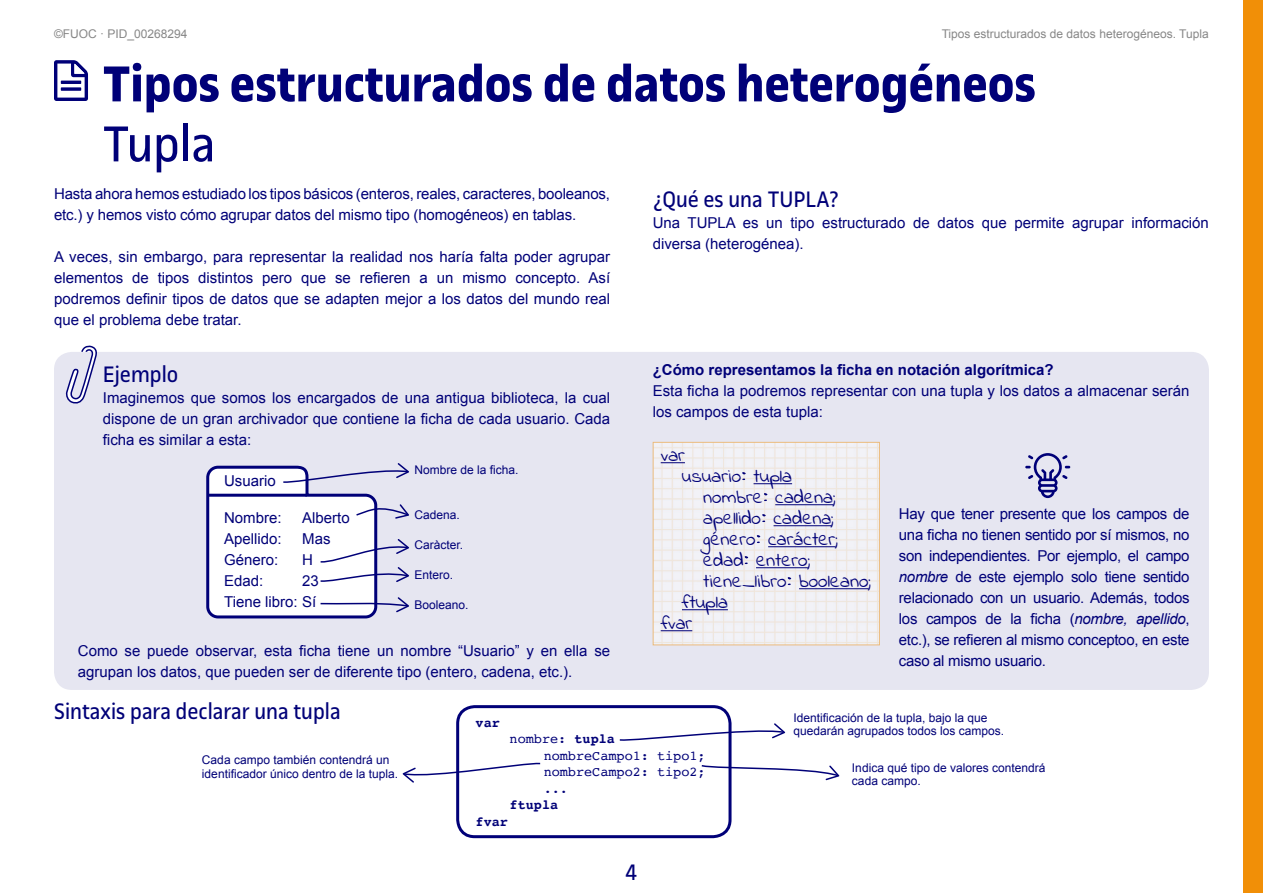
<style>
.page{position:relative;width:1263px;height:893px;background:#fff}
.page>*{position:absolute;margin:0;border:0;box-sizing:border-box;transform-origin:0 0}
.TITULO_NIVEL1{font:700 54px "UOC Sans";color:#000078}
.TITULO_NIVEL2{font:54px "UOC Sans";color:#000078}
.TITULO_NIVEL3{font:24px "UOC Sans";color:#000078}
.Texto_general{font:24px "UOC Sans";color:#000078}
.ejemplos{font:19.5px "Indie Flower";color:#000078}
.Texto_general-2{font:15px/21px "Arial";color:#000078}
.Texto_general-3{font:700 15px "Arial";color:#000078}
.texto_codigo{font:13.5px "Courier";color:#000078}
.texto_codigo-2{font:700 13.5px "Courier";color:#000078}
.explicaciones{font:12px/13.5px "Arial";color:#000078}
.t1{font:12px "Arial";color:#878787}
.s1{font-size:30px}
.s2{font-style:italic}
.s3{font-weight:700}
</style>
<div class="page">
<div style="left:1243px;top:0;width:20px;height:893px;background:#f18f07"></div>
<div style="left:54px;top:352px;width:1155px;height:338px;background:#e6e6f1;border-radius:18px"></div>
<svg style="left:54px;top:60px;width:34px;height:41px"></svg>
<svg style="left:206px;top:463px;width:203px;height:156px"></svg>
<svg style="left:1025px;top:453px;width:45px;height:45px"></svg>
<svg style="left:64px;top:345px;width:33px;height:59px"></svg>
<img style="left:655px;top:444px;width:223px;height:199px">
<svg style="left:661px;top:462px;width:24px;height:1px"></svg>
<hr style="left:753px;top:483px;width:39px;height:1px;background:#000078">
<hr style="left:775px;top:504px;width:58px;height:1px;background:#000078">
<hr style="left:773px;top:525px;width:58px;height:1px;background:#000078">
<hr style="left:768px;top:546px;width:67px;height:1px;background:#000078">
<hr style="left:756px;top:567px;width:52px;height:1px;background:#000078">
<hr style="left:799px;top:588px;width:69px;height:1px;background:#000078">
<hr style="left:682px;top:609px;width:46px;height:1px;background:#000078">
<hr style="left:661px;top:630px;width:31px;height:1px;background:#000078">
<div style="left:456px;top:705px;width:275px;height:133px;border:3px solid #000078;border-radius:17px"></div>
<svg style="left:403px;top:762px;width:138px;height:21px"></svg>
<svg style="left:619px;top:723px;width:166px;height:18px"></svg>
<svg style="left:701px;top:764px;width:138px;height:16px"></svg>
<p class="t1" style="left:54px;top:26px;width:135px">©FUOC · PID_00268294</p>
<p class="t1" style="left:942px;top:26px;width:269px">Tipos estructurados de datos heterogéneos. Tupla</p>
<p class="TITULO_NIVEL1" style="left:103px;top:53px;width:934px">Tipos estructurados de datos heterogéneos</p>
<p class="TITULO_NIVEL2" style="left:103px;top:114px;width:114px">Tupla</p>
<p class="Texto_general-2" style="left:54px;top:183px;width:558px">Hasta ahora hemos estudiado los tipos básicos (enteros, reales, caracteres, booleanos, etc.) y hemos visto cómo agrupar datos del mismo tipo (homogéneos) en tablas.</p>
<p class="Texto_general-2" style="left:54px;top:246px;width:558px;text-align:justify">A veces, sin embargo, para representar la realidad nos haría falta poder agrupar elementos de tipos distintos pero que se refieren a un mismo concepto. Así podremos definir tipos de datos que se adapten mejor a los datos del mundo real que el problema debe tratar.</p>
<p class="Texto_general" style="left:653px;top:186px;width:188px">¿Qué es una TUPLA?</p>
<p class="Texto_general-2" style="left:653px;top:212px;width:558px">Una TUPLA es un tipo estructurado de datos que permite agrupar información diversa (heterogénea).</p>
<p class="TITULO_NIVEL3" style="left:103px;top:361px;width:77px">Ejemplo</p>
<p class="Texto_general-2" style="left:103px;top:388px;width:509px;text-align:justify">Imaginemos que somos los encargados de una antigua biblioteca, la cual dispone de un gran archivador que contiene la ficha de cada usuario. Cada ficha es similar a esta:</p>
<p class="Texto_general-2" style="left:224px;top:470px;width:53px">Usuario</p>
<p class="Texto_general-2" style="left:224px;top:507px;width:59px">Nombre:</p>
<p class="Texto_general-2" style="left:224px;top:528px;width:59px">Apellido:</p>
<p class="Texto_general-2" style="left:224px;top:549px;width:56px">Género:</p>
<p class="Texto_general-2" style="left:224px;top:570px;width:41px">Edad:</p>
<p class="Texto_general-2" style="left:224px;top:591px;width:94px">Tiene libro: Sí</p>
<p class="Texto_general-2" style="left:302px;top:507px;width:49px">Alberto</p>
<p class="Texto_general-2" style="left:302px;top:528px;width:30px">Mas</p>
<p class="Texto_general-2" style="left:302px;top:549px;width:12px">H</p>
<p class="Texto_general-2" style="left:302px;top:570px;width:18px">23</p>
<p class="explicaciones" style="left:415px;top:464px;width:106px">Nombre de la ficha.</p>
<p class="explicaciones" style="left:415px;top:509px;width:47px">Cadena.</p>
<p class="explicaciones" style="left:415px;top:539px;width:50px">Caràcter.</p>
<p class="explicaciones" style="left:415px;top:569px;width:40px">Entero.</p>
<p class="explicaciones" style="left:415px;top:599px;width:56px">Booleano.</p>
<p class="Texto_general-2" style="left:78px;top:641px;width:534px">Como se puede observar, esta ficha tiene un nombre “Usuario” y en ella se agrupan los datos, que pueden ser de diferente tipo (entero, cadena, etc.).</p>
<p class="Texto_general-3" style="left:653px;top:360px;width:402px">¿Cómo representamos la ficha en notación algorítmica?</p>
<p class="Texto_general-2" style="left:653px;top:380px;width:538px">Esta ficha la podremos representar con una tupla y los datos a almacenar serán los campos de esta tupla:</p>
<p class="ejemplos" style="left:661px;top:442px;width:26px">var</p>
<p class="ejemplos" style="left:682px;top:463px;width:112px">usuario<span class="s1">:</span> tupla</p>
<p class="ejemplos" style="left:703px;top:484px;width:134px">nombre<span class="s1">:</span> cadena;</p>
<p class="ejemplos" style="left:703px;top:505px;width:132px">apellido<span class="s1">:</span> cadena;</p>
<p class="ejemplos" style="left:703px;top:526px;width:136px">género<span class="s1">:</span> carácter;</p>
<p class="ejemplos" style="left:703px;top:547px;width:109px">edad<span class="s1">:</span> entero;</p>
<p class="ejemplos" style="left:703px;top:568px;width:169px">tiene_libro<span class="s1">:</span> booleano;</p>
<p class="ejemplos" style="left:682px;top:589px;width:47px">ftupla</p>
<p class="ejemplos" style="left:661px;top:610px;width:33px">fvar</p>
<p class="Texto_general-2" style="left:899px;top:504px;width:292px;text-align:justify">Hay que tener presente que los campos de una ficha no tienen sentido por sí mismos, no son independientes. Por ejemplo, el campo <span class="s2">nombre</span> de este ejemplo solo tiene sentido relacionado con un usuario. Además, todos los campos de la ficha (<span class="s2">nombre, apellido</span>, etc.), se refieren al mismo conceptoo, en este caso al mismo usuario.</p>
<p class="TITULO_NIVEL3" style="left:54px;top:698px;width:288px">Sintaxis para declarar una tupla</p>
<p class="explicaciones" style="left:793px;top:711px;width:212px">Identificación de la tupla, bajo la que quedarán agrupados todos los campos.</p>
<p class="explicaciones" style="left:852px;top:761px;width:195px">Indica qué tipo de valores contendrá cada campo.</p>
<p class="texto_codigo-2" style="left:476px;top:712px;width:26px">var</p>
<p class="texto_codigo" style="left:510px;top:729px;width:107px">nombre: <span class="s3">tupla</span></p>
<p class="texto_codigo" style="left:544px;top:745px;width:163px">nombreCampo1: tipo1;</p>
<p class="texto_codigo" style="left:544px;top:762px;width:163px">nombreCampo2: tipo2;</p>
<p class="texto_codigo" style="left:544px;top:778px;width:26px">...</p>
<p class="texto_codigo-2" style="left:510px;top:794px;width:50px">ftupla</p>
<p class="explicaciones" style="left:202px;top:754px;width:198px">Cada campo también contendrá un identificador único dentro de la tupla.</p>
<p class="texto_codigo-2" style="left:476px;top:811px;width:34px">fvar</p>
<h2 class="TITULO_NIVEL3" style="left:626px;top:859px;width:13px">4</h2>
</div>
